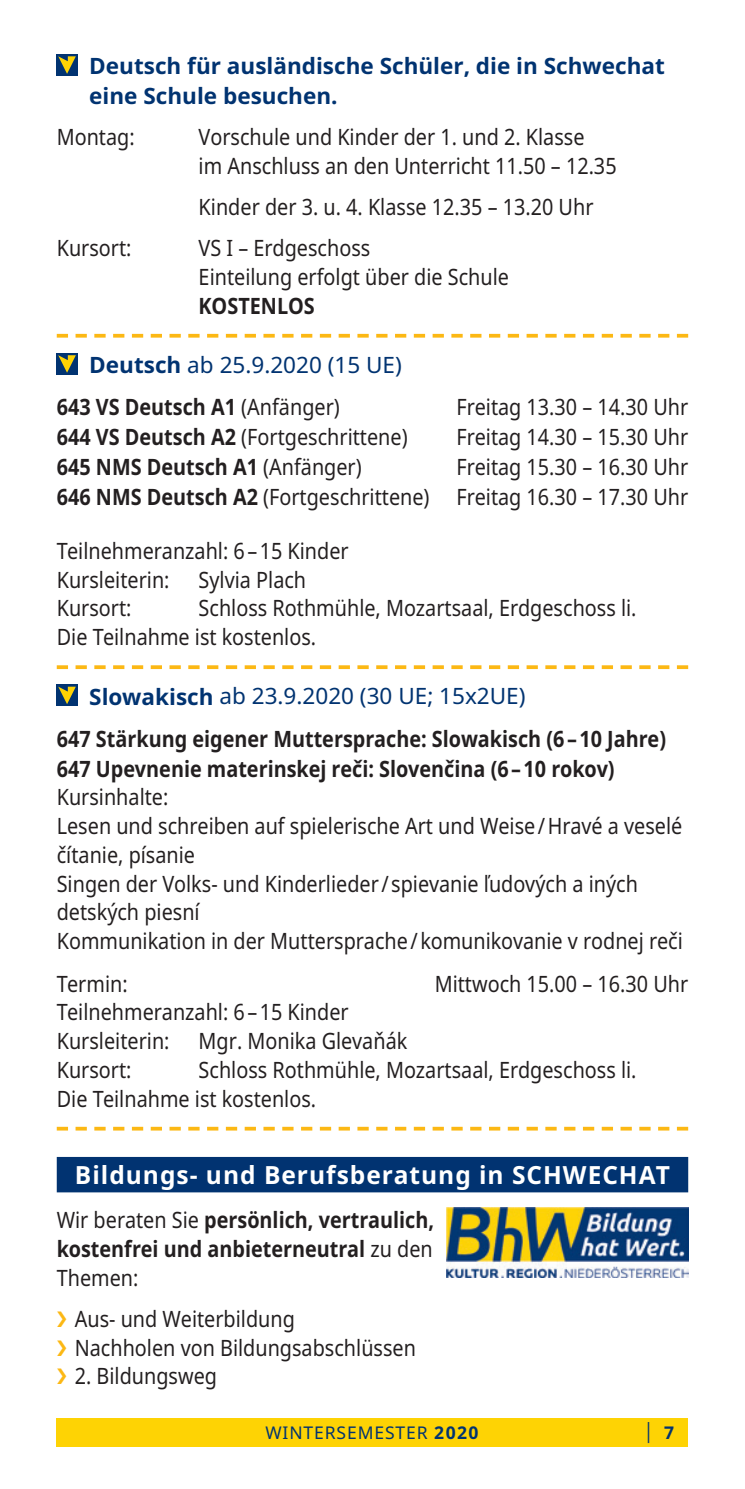
<style>
.page{position:relative;width:745px;height:1489px;background:#fff}
.page>*{position:absolute;margin:0;border:0;box-sizing:border-box;transform-origin:0 0}
.t1{font:700 25px "Noto Sans";letter-spacing:.04em;color:#fff}
.t2{font:22.5px/28.8px "Noto Sans";color:#231f20;scale:.88 1}
.t3{font:700 22.5px/28.8px "Noto Sans";color:#231f20;scale:.88 1}
.t4{font:700 22.5px/30px "Noto Sans";color:#013371}
.t5{font:22.5px/42.5px "Noto Sans";color:#013371}
.t6{font:21px "Noto Sans";color:#013371;scale:.83 1}
.t7{font:17.5px "Noto Sans";letter-spacing:.05em;color:#013371}
.s1{font-weight:700}
.s2{font-weight:700;color:#231f20}
.s3{color:#231f20}
.s4{font-weight:400}
.s5{color:#013371}
.s6{font-weight:400;color:#013371}
.s7{font-weight:700;font-size:17.5px}
</style>
<div class="page">
<div style="left:57px;top:1417px;width:630px;height:29px;background:#fed304"></div>
<svg style="left:57px;top:334px;width:630px;height:3px"></svg>
<svg style="left:57px;top:665px;width:630px;height:4px"></svg>
<svg style="left:57px;top:1126px;width:630px;height:4px"></svg>
<div style="left:57px;top:1156px;width:630px;height:36px;background:#013371"></div>
<div style="left:57px;top:54px;width:21px;height:22px;background:#013371"></div>
<svg style="left:58px;top:56px;width:18px;height:18px"></svg>
<div style="left:57px;top:353px;width:21px;height:21px;background:#013371"></div>
<svg style="left:58px;top:355px;width:18px;height:18px"></svg>
<div style="left:57px;top:684px;width:21px;height:22px;background:#013371"></div>
<svg style="left:58px;top:686px;width:18px;height:18px"></svg>
<img style="left:446px;top:1207px;width:241px;height:70px">
<p class="t4" style="left:89px;top:50px;width:576px">Deutsch für ausländische Schüler, die in Schwechat eine Schule besuchen.</p>
<p class="t2" style="left:57px;top:122px;width:90px">Montag:</p>
<p class="t2" style="left:198px;top:122px;width:476px">Vorschule und Kinder der 1. und 2. Klasse<br>im Anschluss an den Unterricht 11.50 – 12.35</p>
<p class="t2" style="left:198px;top:192px;width:450px">Kinder der 3. u. 4. Klasse 12.35 – 13.20 Uhr</p>
<p class="t2" style="left:57px;top:233px;width:86px">Kursort:</p>
<p class="t2" style="left:198px;top:233px;width:354px">VS I – Erdgeschoss<br>Einteilung erfolgt über die Schule</p>
<p class="t3" style="left:198px;top:291px;width:133px">KOSTENLOS</p>
<p class="t5" style="left:57px;top:342px;width:346px;text-indent:33px"><span class="s1">Deutsch</span> ab 25.9.2020 (15 UE)<br><span class="s2">643 VS Deutsch A1</span> <span class="s3">(Anfänger)</span></p>
<p class="t2" style="left:456px;top:392px;width:265px">Freitag 13.30 – 14.30 Uhr</p>
<p class="t2" style="left:57px;top:422px;width:400px"><span class="s1">644 VS Deutsch A2</span> (Fortgeschrittene)</p>
<p class="t2" style="left:456px;top:422px;width:265px">Freitag 14.30 – 15.30 Uhr</p>
<p class="t3" style="left:57px;top:452px;width:348px">645 NMS Deutsch A1 <span class="s4">(Anfänger)</span></p>
<p class="t2" style="left:57px;top:451px;width:718px;line-height:30px;text-align:right">Freitag 15.30 – 16.30 Uhr<br><span class="s1">646 NMS Deutsch A2</span> (Fortgeschrittene) Freitag 16.30 – 17.30 Uhr</p>
<p class="t2" style="left:57px;top:536px;width:333px">Teilnehmeranzahl: 6–15 Kinder<br>Kursleiterin:</p>
<p class="t2" style="left:198px;top:564px;width:124px">Sylvia Plach</p>
<p class="t2" style="left:57px;top:593px;width:660px;text-indent:142px">Schloss Rothmühle, Mozartsaal, Erdgeschoss li.<br>Die Teilnahme ist kostenlos.</p>
<p class="t2" style="left:57px;top:593px;width:86px">Kursort:</p>
<p class="t3" style="left:57px;top:674px;width:693px;line-height:42.5px;text-indent:33px"><span class="s5">Slowakisch</span> <span class="s6">ab 23.9.2020 (30 UE; 15x2UE)<br></span>647 Stärkung eigener Muttersprache: Slowakisch (6–10 Jahre)</p>
<p class="t3" style="left:57px;top:753px;width:635px">647 Upevnenie materinskej reči: Slovenčina (6–10 rokov)</p>
<p class="t2" style="left:57px;top:782px;width:712px">Kursinhalte:<br>Lesen und schreiben auf spielerische Art und Weise/Hravé a veselé čítanie, písanie<br>Singen der Volks- und Kinderlieder / spievanie ľudových a iných detských piesní<br>Kommunikation in der Muttersprache/komunikovanie v rodnej reči</p>
<p class="t2" style="left:57px;top:968px;width:82px">Termin:</p>
<p class="t2" style="left:434px;top:968px;width:289px">Mittwoch 15.00 – 16.30 Uhr</p>
<p class="t2" style="left:57px;top:997px;width:333px">Teilnehmeranzahl: 6–15 Kinder<br>Kursleiterin:</p>
<p class="t2" style="left:198px;top:1026px;width:238px">Mgr. Monika Glevaňák</p>
<p class="t2" style="left:57px;top:1054px;width:660px;text-indent:142px">Schloss Rothmühle, Mozartsaal, Erdgeschoss li.<br>Die Teilnahme ist kostenlos.</p>
<p class="t2" style="left:57px;top:1054px;width:86px">Kursort:</p>
<p class="t1" style="left:75px;top:1156px;width:596px">Bildungs- und Berufsberatung in SCHWECHAT</p>
<p class="t3" style="left:57px;top:1204px;width:430px;text-align:justify"><span class="s4">Wir beraten Sie</span> persönlich, vertraulich, kostenfrei und anbieterneutral <span class="s4">zu den Themen:</span></p>
<p class="t2" style="left:75px;top:1303px;width:389px">Aus- und Weiterbildung<br>Nachholen von Bildungsabschlüssen</p>
<p class="t2" style="left:75px;top:1361px;width:163px">2. Bildungsweg</p>
<p class="t7" style="left:265px;top:1420px;width:214px">WINTERSEMESTER <span class="s1">2020</span></p>
<p class="t6" style="left:643px;top:1415px;width:38px">| <span class="s7">7</span></p>
</div>
